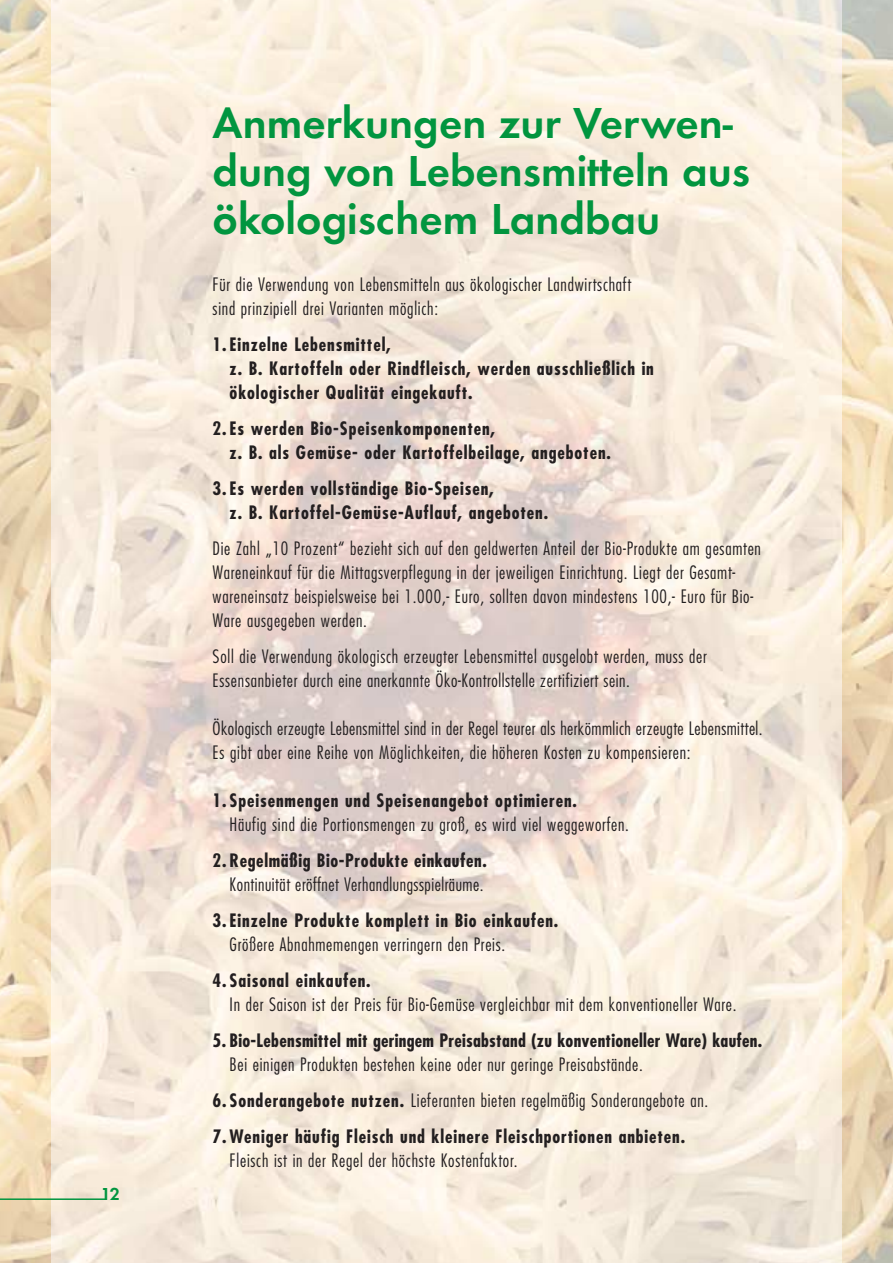
<style>
.page{position:relative;width:893px;height:1263px;background:#fff}
.page>*{position:absolute;margin:0;border:0;box-sizing:border-box;transform-origin:0 0}
.t1{font:600 45px/48px "Futura T";color:#01953f}
.t2{font:300 condensed 18px/24px "Futura";letter-spacing:.04em;color:#231f20}
.t3{font:700 condensed 18px/24px "Futura";letter-spacing:.05em;color:#231f20}
.t4{font:700 condensed 18px "Futura";letter-spacing:.015em;color:#231f20}
.t5{font:600 18px "Futura T";color:#01953f}
.s1{font-weight:700}
</style>
<div class="page">
<img style="left:0;top:0;width:893px;height:1263px">
<img style="left:51px;top:0;width:791px;height:1263px">
<hr style="left:0;top:1198px;width:106px;height:2px;background:#01953f">
<p class="t5" style="left:101px;top:1186px;width:21px">12</p>
<h1 class="t1" style="left:213px;top:102px;width:539px">Anmerkungen zur Verwen&shy;dung von Lebensmitteln aus ökologischem Landbau</h1>
<p class="t2" style="left:213px;top:273px;width:420px">Für die Verwendung von Lebensmitteln aus ökologischer Landwirtschaft sind prinzipiell drei Varianten möglich:</p>
<p class="t3" style="left:230px;top:334px;width:426px;text-indent:-17px">1.Einzelne Lebensmittel,<br>z. B. Kartoffeln oder Rindfleisch, werden ausschließlich in ökologischer Qualität eingekauft.</p>
<p class="t3" style="left:230px;top:418px;width:383px;text-indent:-17px">2.Es werden Bio-Speisenkomponenten,<br>z. B. als Gemüse- oder Kartoffelbeilage, angeboten.</p>
<p class="t3" style="left:230px;top:478px;width:320px;text-indent:-17px">3.Es werden vollständige Bio-Speisen,<br>z. B. Kartoffel-Gemüse-Auflauf, angeboten.</p>
<p class="t2" style="left:213px;top:537px;width:550px">Die Zahl „10 Prozent“ bezieht sich auf den geldwerten Anteil der Bio-Produkte am gesamten Wareneinkauf für die Mittagsverpflegung in der jeweiligen Einrichtung. Liegt der Gesamt&shy;wareneinsatz beispielsweise bei 1.000,- Euro, sollten davon mindestens 100,- Euro für Bio-Ware ausgegeben werden.</p>
<p class="t2" style="left:213px;top:645px;width:496px">Soll die Verwendung ökologisch erzeugter Lebensmittel ausgelobt werden, muss der<br>Essensanbieter durch eine anerkannte Öko-Kontrollstelle zertifiziert sein.</p>
<p class="t2" style="left:213px;top:717px;width:551px">Ökologisch erzeugte Lebensmittel sind in der Regel teurer als herkömmlich erzeugte Lebensmittel.<br>Es gibt aber eine Reihe von Möglichkeiten, die höheren Kosten zu kompensieren:</p>
<p class="t3" style="left:213px;top:790px;width:366px">1.Speisenmengen und Speisenangebot optimieren.</p>
<p class="t2" style="left:230px;top:813px;width:401px">Häufig sind die Portionsmengen zu groß, es wird viel weggeworfen.</p>
<p class="t3" style="left:213px;top:850px;width:276px">2. Regelmäßig Bio-Produkte einkaufen.</p>
<p class="t2" style="left:230px;top:873px;width:255px">Kontinuität eröffnet Verhandlungsspielräume.</p>
<p class="t3" style="left:213px;top:910px;width:347px">3.Einzelne Produkte komplett in Bio einkaufen.</p>
<p class="t2" style="left:230px;top:933px;width:277px">Größere Abnahmemengen verringern den Preis.</p>
<p class="t3" style="left:213px;top:970px;width:160px">4.Saisonal einkaufen.</p>
<p class="t2" style="left:230px;top:993px;width:508px">In der Saison ist der Preis für Bio-Gemüse vergleichbar mit dem konventioneller Ware.</p>
<p class="t4" style="left:213px;top:1032px;width:551px">5. Bio-Lebensmittel mit geringem Preisabstand (zu konventioneller Ware) kaufen.</p>
<p class="t2" style="left:213px;top:1047px;width:497px;line-height:36px;text-indent:17px">Bei einigen Produkten bestehen keine oder nur geringe Preisabstände.<br><span class="s1">6.Sonderangebote nutzen.</span> Lieferanten bieten regelmäßig Sonderangebote an.</p>
<p class="t3" style="left:213px;top:1126px;width:474px">7. Weniger häufig Fleisch und kleinere Fleischportionen anbieten.</p>
<p class="t2" style="left:230px;top:1149px;width:289px">Fleisch ist in der Regel der höchste Kostenfaktor.</p>
</div>
